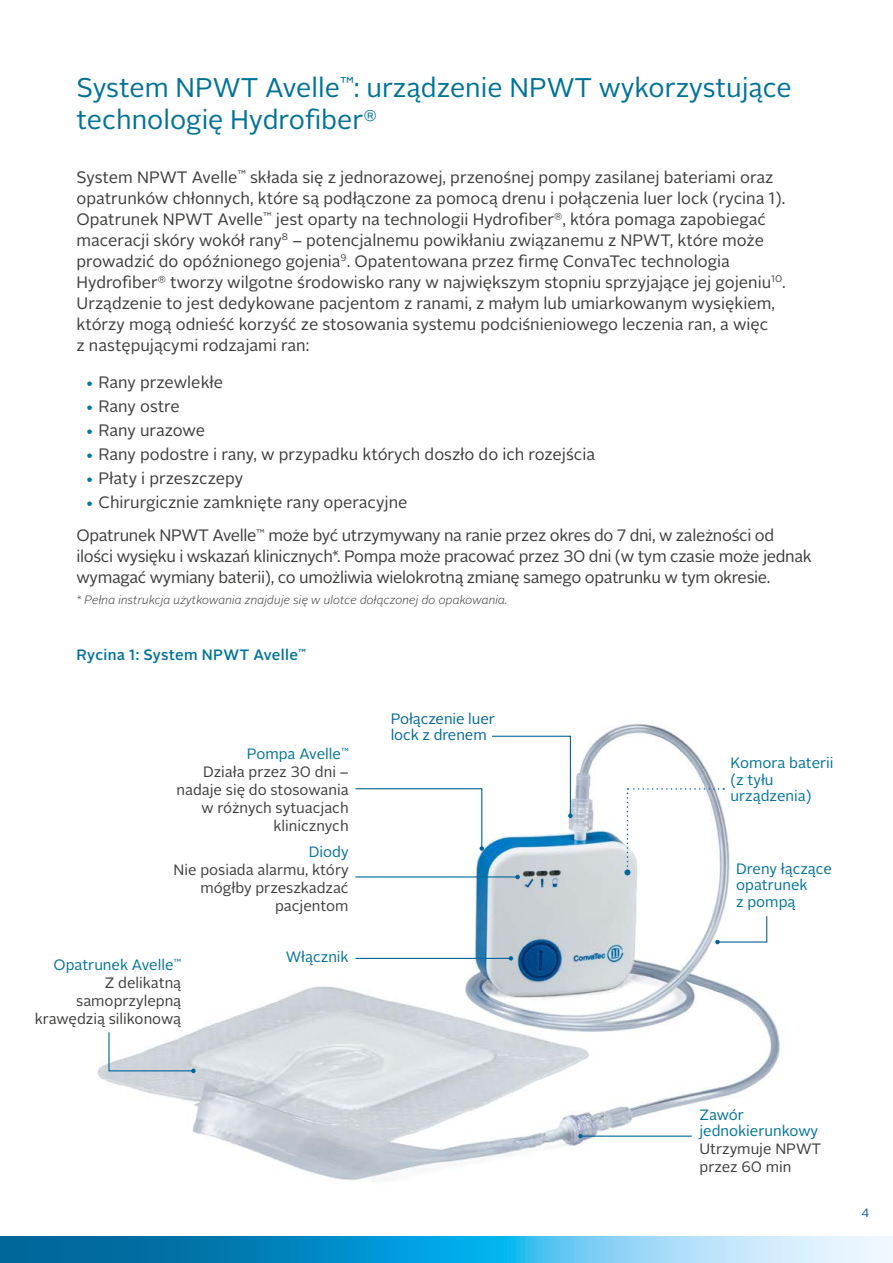
<style>
.page{position:relative;width:893px;height:1263px;background:#fff}
.page>*{position:absolute;margin:0;border:0;box-sizing:border-box;transform-origin:0 0}
.t1{font:27px/32.4px "Alright Sans LP Bay";color:#007298}
.t2{font:16.5px/21px "Alright Sans LP Bay";color:#3c3c3b}
.t3{font:16.5px/33.8px "Alright Sans LP Bay";letter-spacing:-.02em;color:#3c3c3b}
.t4{font:15px/18px "Alright Sans LP Bay";color:#3c3c3b;text-align:right}
.t5{font:15px/16.5px "Alright Sans LP Bay";color:#007298}
.t6{font:500 15px "Alright Sans LP Bay";letter-spacing:.02em;color:#007298}
.t7{font:15px/16.5px "Alright Sans LP Bay";letter-spacing:-.005em;color:#069}
.t8{font:italic 300 12px "Alright Sans LP Bay";color:#3c3c3b}
.t9{font:12px "Alright Sans LP Bay";color:#045896}
.s1{color:#00779b}
.s2{color:#007298}
</style>
<div class="page">
<svg style="left:0;top:1237px;width:893px;height:26px;background:#48abd6"></svg>
<img style="left:97px;top:723px;width:683px;height:459px">
<svg style="left:624px;top:788px;width:100px;height:87px"></svg>
<svg style="left:108px;top:1031px;width:88px;height:42px"></svg>
<hr style="left:356px;top:876px;width:162px;height:1px;background:#069">
<svg style="left:515px;top:875px;width:5px;height:4px"></svg>
<hr style="left:356px;top:958px;width:155px;height:1px;background:#069">
<svg style="left:509px;top:956px;width:4px;height:5px"></svg>
<svg style="left:715px;top:915px;width:53px;height:29px"></svg>
<svg style="left:354px;top:788px;width:130px;height:63px"></svg>
<hr style="left:580px;top:1135px;width:112px;height:2px;background:#069">
<svg style="left:578px;top:1134px;width:5px;height:4px"></svg>
<svg style="left:491px;top:735px;width:82px;height:83px"></svg>
<h1 class="t1" style="left:77px;top:72px;width:717px">System NPWT Avelle<sup>™</sup>: urządzenie NPWT wykorzystujące technologię Hydrofiber<sup>®</sup></h1>
<p class="t2" style="left:77px;top:167px;width:711px">System NPWT Avelle<sup>™</sup> składa się z jednorazowej, przenośnej pompy zasilanej bateriami oraz opatrunków chłonnych, które są podłączone za pomocą drenu i połączenia luer lock (rycina 1).<br>Opatrunek NPWT Avelle<sup>™</sup> jest oparty na technologii Hydrofiber<sup>®</sup>, która pomaga zapobiegać maceracji skóry wokół rany<sup>8</sup> – potencjalnemu powikłaniu związanemu z NPWT, które może prowadzić do opóźnionego gojenia<sup>9</sup>. Opatentowana przez firmę ConvaTec technologia Hydrofiber<sup>®</sup> tworzy wilgotne środowisko rany w największym stopniu sprzyjające jej gojeniu<sup>10</sup>.<br>Urządzenie to jest dedykowane pacjentom z ranami, z małym lub umiarkowanym wysiękiem, którzy mogą odnieść korzyść ze stosowania systemu podciśnieniowego leczenia ran, a więc<br>z następującymi rodzajami ran:</p>
<p class="t2" style="left:85px;top:372px;width:140px"><span class="s1">•</span> Rany przewlekłe</p>
<p class="t2" style="left:85px;top:396px;width:96px"><span class="s1">•</span> Rany ostre</p>
<p class="t2" style="left:85px;top:420px;width:122px"><span class="s1">•</span> Rany urazowe</p>
<p class="t2" style="left:85px;top:444px;width:512px"><span class="s1">•</span> Rany podostre i rany, w przypadku których doszło do ich rozejścia</p>
<p class="t2" style="left:85px;top:468px;width:160px"><span class="s1">•</span> Płaty i przeszczepy</p>
<p class="t3" style="left:77px;top:485px;width:699px;text-indent:8px"><span class="s1">•</span> Chirurgicznie zamknięte rany operacyjne<br>Opatrunek NPWT Avelle<sup>™</sup> może być utrzymywany na ranie przez okres do 7 dni, w zależności od</p>
<p class="t3" style="left:77px;top:546px;width:737px;line-height:21px">ilości wysięku i wskazań klinicznych*. Pompa może pracować przez 30 dni (w tym czasie może jednak wymagać wymiany baterii), co umożliwia wielokrotną zmianę samego opatrunku w tym okresie.</p>
<p class="t8" style="left:77px;top:592px;width:433px">* Pełna instrukcja użytkowania znajduje się w ulotce dołączonej do opakowania.</p>
<p class="t6" style="left:77px;top:645px;width:231px">Rycina 1: System NPWT Avelle<sup>™</sup></p>
<p class="t4" style="left:176px;top:745px;width:174px"><span class="s2">Pompa Avelle</span><sup>™<br></sup>Działa przez 30 dni – nadaje się do stosowania w różnych sytuacjach klinicznych</p>
<p class="t5" style="left:309px;top:844px;width:41px">Diody</p>
<p class="t4" style="left:174px;top:861px;width:177px">Nie posiada alarmu, który mógłby przeszkadzać pacjentom</p>
<p class="t5" style="left:286px;top:949px;width:64px">Włącznik</p>
<p class="t4" style="left:35px;top:956px;width:148px"><span class="s2">Opatrunek Avelle</span><sup>™<br></sup>Z delikatną samoprzylepną krawędzią silikonową</p>
<p class="t7" style="left:391px;top:710px;width:106px">Połączenie luer lock z drenem</p>
<p class="t5" style="left:731px;top:755px;width:104px">Komora baterii (z tyłu urządzenia)</p>
<p class="t5" style="left:736px;top:860px;width:97px">Dreny łączące opatrunek<br>z pompą</p>
<p class="t5" style="left:699px;top:1106px;width:120px">Zawór jednokierunkowy</p>
<p class="t4" style="left:699px;top:1140px;width:123px;text-align:left">Utrzymuje NPWT przez 60 min</p>
<p class="t9" style="left:861px;top:1204px;width:9px">4</p>
</div>
